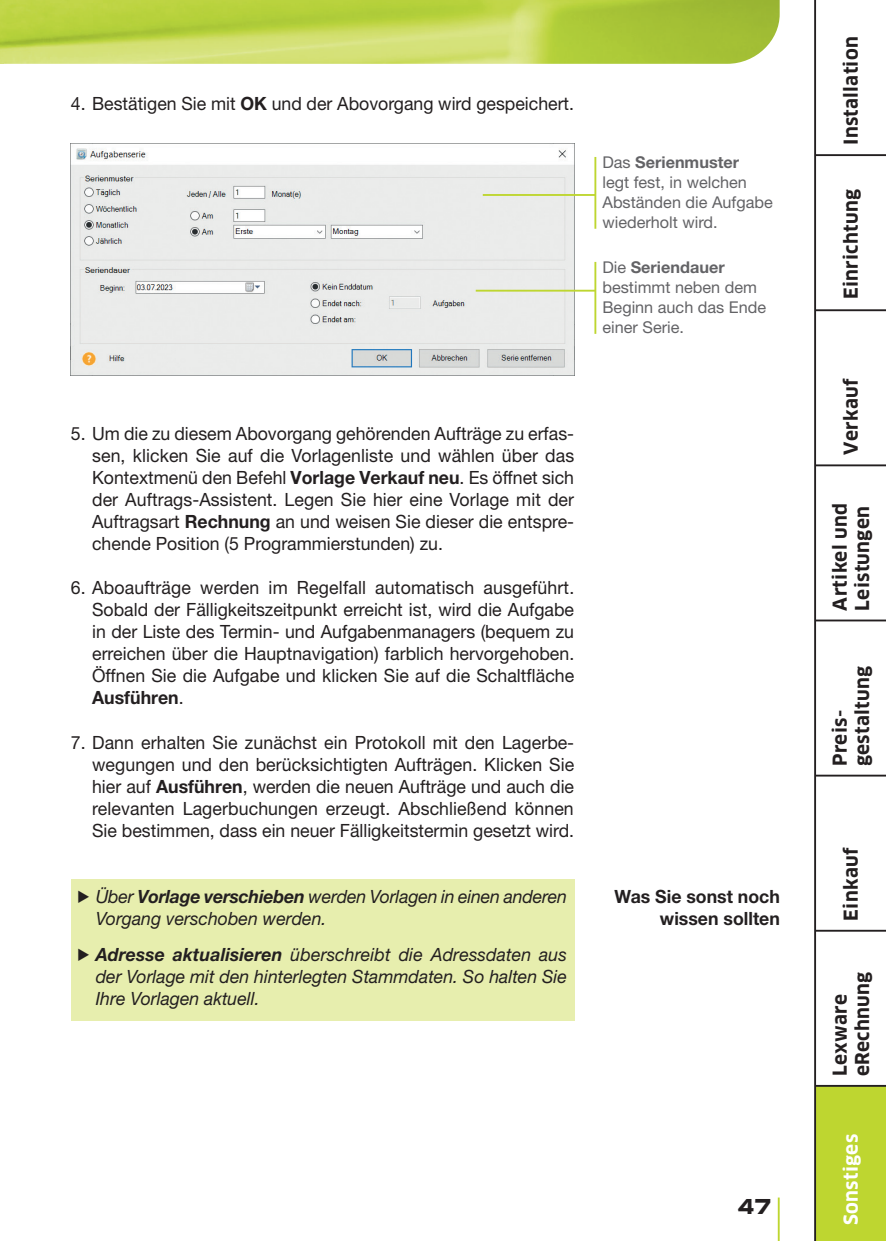
<style>
.page{position:relative;width:886px;height:1241px;background:#fff}
.page>*{position:absolute;margin:0;border:0;box-sizing:border-box;transform-origin:0 0}
.t1{font:700 20px "Clan Pro Extd";color:#231f20}
.t2{font:700 18.75px/22.5px "Clan Pro";letter-spacing:.015em;color:#231f20}
.t3{font:700 18.75px "Clan Pro";letter-spacing:.015em;color:#fff}
.Copy_Aufzählung{font:18.25px/22px "Helvetica Neue LT Std";color:#231f20;text-align:justify}
.Copy_Kasten_Tab{font:italic 18.25px/22px "Helvetica Neue LT Std";color:#231f20}
.Subline_rechts{font:700 18.25px/22px "Helvetica Neue LT Std";color:#231f20;text-align:right}
.Screen-Text_links{font:16.25px/20px "Helvetica Neue LT Std";color:#636366}
.Screen-Text_links-2{font:700 16.25px "Helvetica Neue LT Std";color:#636366}
.s1{font-weight:700}
.s2{font-weight:400}
</style>
<div class="page">
<img style="left:0;top:0;width:780px;height:64px">
<div style="left:815px;top:1085px;width:71px;height:155px;background:#bed630"></div>
<hr style="left:778px;top:1197px;width:2px;height:43px;background:#bed630">
<hr style="left:815px;top:154px;width:71px;height:2px;background:#231f20">
<hr style="left:815px;top:309px;width:71px;height:2px;background:#231f20">
<hr style="left:815px;top:464px;width:71px;height:2px;background:#231f20">
<hr style="left:815px;top:619px;width:71px;height:2px;background:#231f20">
<hr style="left:815px;top:774px;width:71px;height:2px;background:#231f20">
<hr style="left:815px;top:929px;width:71px;height:2px;background:#231f20">
<hr style="left:814px;top:0;width:2px;height:1240px;background:#231f20">
<hr style="left:815px;top:1084px;width:71px;height:2px;background:#231f20">
<div style="left:71px;top:879px;width:503px;height:141px;background:#e7eeae"></div>
<img style="left:71px;top:143px;width:503px;height:233px">
<hr style="left:594px;top:157px;width:2px;height:72px;background:#bed630">
<hr style="left:594px;top:262px;width:2px;height:72px;background:#bed630">
<hr style="left:483px;top:194px;width:112px;height:2px;background:#bed630">
<hr style="left:476px;top:290px;width:119px;height:1px;background:#bed630">
<p class="Copy_Aufzählung" style="left:71px;top:92px;width:505px">4. Bestätigen Sie mit <span class="s1">OK</span> und der Abovorgang wird gespeichert.</p>
<p class="Screen-Text_links-2" style="left:602px;top:152px;width:138px"><span class="s2">Das</span> Serienmuster</p>
<p class="Screen-Text_links" style="left:602px;top:172px;width:172px">legt fest, in welchen<br>Abständen die Aufgabe wiederholt wird.</p>
<p class="Screen-Text_links-2" style="left:602px;top:257px;width:124px"><span class="s2">Die</span> Seriendauer</p>
<p class="Screen-Text_links" style="left:602px;top:277px;width:165px">bestimmt neben dem<br>Beginn auch das Ende einer Serie.</p>
<p class="Copy_Aufzählung" style="left:92px;top:422px;width:484px;text-indent:-21px">5. Um die zu diesem Abovorgang gehörenden Aufträge zu erfas&shy;sen, klicken Sie auf die Vorlagenliste und wählen über das Kontextmenü den Befehl <span class="s1">Vorlage Verkauf neu</span>. Es öffnet sich der Auftrags-Assistent. Legen Sie hier eine Vorlage mit der Auftragsart <span class="s1">Rechnung</span> an und weisen Sie dieser die entspre&shy;chende Position (5 Programmierstunden) zu.</p>
<p class="Copy_Aufzählung" style="left:92px;top:576px;width:484px;text-indent:-21px">6. Aboaufträge werden im Regelfall automatisch ausgeführt.<br>Sobald der Fälligkeitszeitpunkt erreicht ist, wird die Aufgabe in der Liste des Termin- und Aufgabenmanagers (bequem zu erreichen über die Hauptnavigation) farblich hervorgehoben.<br>Öffnen Sie die Aufgabe und klicken Sie auf die Schaltfläche <span class="s1">Ausführen</span>.</p>
<p class="Copy_Aufzählung" style="left:92px;top:730px;width:483px;text-indent:-21px">7. Dann erhalten Sie zunächst ein Protokoll mit den Lagerbe&shy;wegungen und den berücksichtigten Aufträgen. Klicken Sie hier auf <span class="s1">Ausführen</span>, werden die neuen Aufträge und auch die relevanten Lagerbuchungen erzeugt. Abschließend können Sie bestimmen, dass ein neuer Fälligkeitstermin gesetzt wird.</p>
<p class="Copy_Kasten_Tab" style="left:96px;top:884px;width:473px;text-indent:-21px">◆Über <span class="s1">Vorlage verschieben</span> werden Vorlagen in einen anderen<br>Vorgang verschoben werden.</p>
<p class="Copy_Kasten_Tab" style="left:96px;top:942px;width:473px;text-align:justify;text-indent:-21px">◆<span class="s1">Adresse aktualisieren</span> überschreibt die Adressdaten aus der Vorlage mit den hinterlegten Stammdaten. So halten Sie Ihre Vorlagen aktuell.</p>
<p class="Subline_rechts" style="left:615px;top:884px;width:167px">Was Sie sonst noch wissen sollten</p>
<p class="t1" style="left:737px;top:1194px;width:36px">47</p>
<p class="t2" style="left:840px;top:145px;width:110px;rotate:-90deg">Installation</p>
<p class="t2" style="left:840px;top:299px;width:111px;rotate:-90deg">Einrichtung</p>
<p class="t2" style="left:840px;top:455px;width:78px;rotate:-90deg">Verkauf</p>
<p class="t2" style="left:829px;top:610px;width:109px;rotate:-90deg">Artikel und<br>Leistungen</p>
<p class="t2" style="left:829px;top:766px;width:102px;rotate:-90deg">Preis&shy;gestaltung</p>
<p class="t2" style="left:840px;top:920px;width:74px;rotate:-90deg">Einkauf</p>
<p class="t2" style="left:829px;top:1076px;width:106px;rotate:-90deg">Lexware eRechnung</p>
<p class="t3" style="left:840px;top:1224px;width:92px;rotate:-90deg">Sonstiges</p>
</div>
